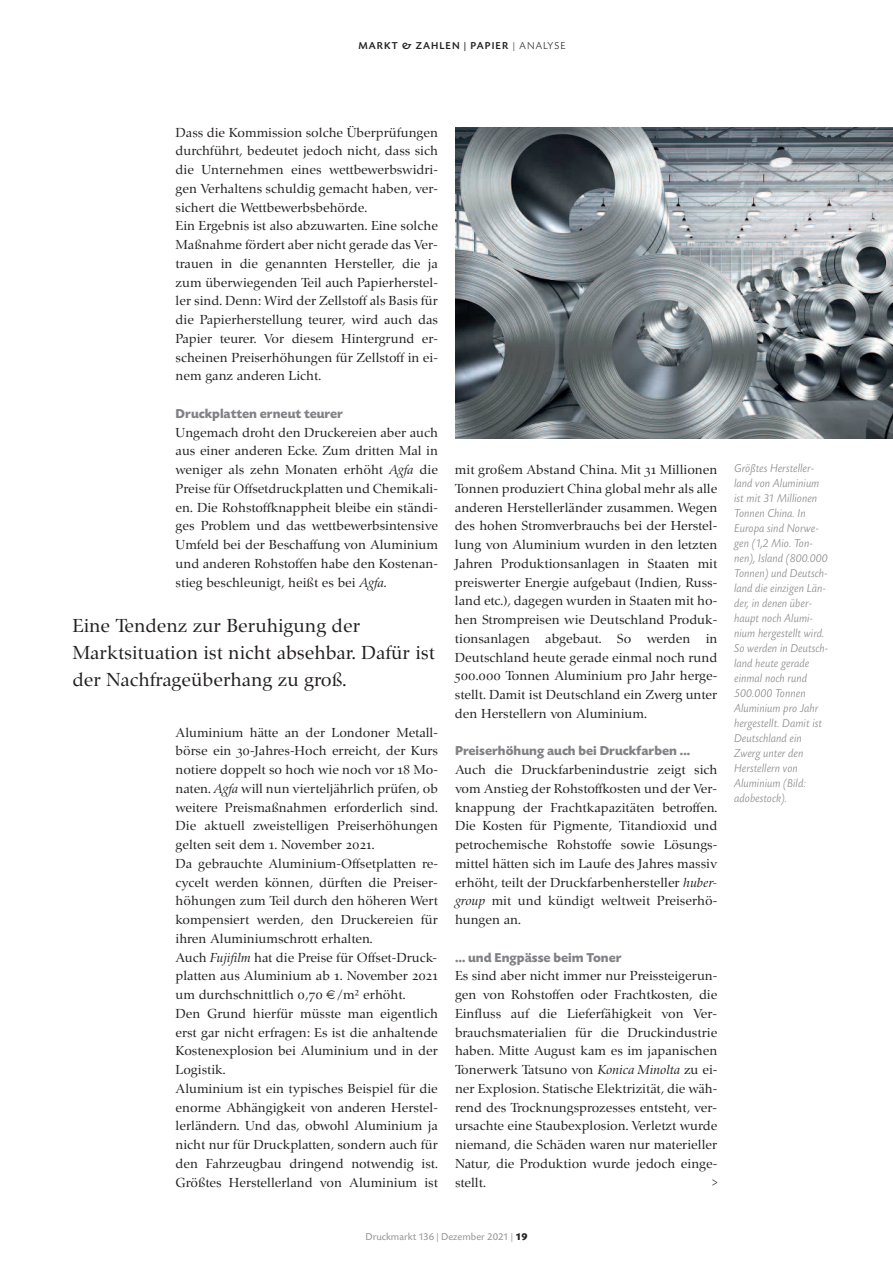
<style>
.page{position:relative;width:893px;height:1263px;background:#fff}
.page>*{position:absolute;margin:0;border:0;box-sizing:border-box;transform-origin:0 0}
.t1{font:19.5px/27px "Zapf Renais SB";color:#231f20}
.t2{font:13.5px/18.8px "Zapf Renais SB";color:#231f20;text-align:justify}
.t3{font:700 13.5px "Today SB";color:#808285}
.t4{font:italic 300 12px/15px "Today SB";color:#808285}
.t5{font:10.5px "Today SB";color:#939598}
.t6{font:500 10.5px "Today SB";letter-spacing:.1em;color:#231f20}
.s1{font-weight:300}
.s2{font-style:italic}
.s3{font-family:"Zapf Renais SB Caps"}
.s4{font-weight:700;color:#231f20}
</style>
<div class="page">
<img style="left:455px;top:128px;width:438px;height:311px">
<p class="t6" style="left:358px;top:40px;width:209px">MARKT &amp; ZAHLEN | PAPIER <span class="s1">| ANALYSE</span></p>
<p class="t2" style="left:176px;top:123px;width:264px;text-align:left">Dass die Kommission solche Überprüfungen durchführt, bedeutet jedoch nicht, dass sich die Unternehmen eines wettbewerbswidri&shy;gen Verhaltens schuldig gemacht haben, ver&shy;sichert die Wettbewerbsbehörde.<br>Ein Ergebnis ist also abzuwarten. Eine solche Maßnahme fördert aber nicht gerade das Ver&shy;trauen in die genannten Hersteller, die ja zum überwiegenden Teil auch Papierherstel&shy;ler sind. Denn: Wird der Zellstoff als Basis für die Papierherstellung teurer, wird auch das Papier teurer. Vor diesem Hintergrund er&shy;scheinen Preiserhöhungen für Zellstoff in ei&shy;nem ganz anderen Licht.</p>
<p class="t3" style="left:176px;top:405px;width:169px">Druckplatten erneut teurer</p>
<p class="t2" style="left:176px;top:423px;width:264px">Ungemach droht den Druckereien aber auch aus einer anderen Ecke. Zum dritten Mal in weniger als zehn Monaten erhöht <span class="s2">Agfa</span> die Preise für Offsetdruckplatten und Chemikali&shy;en. Die Rohstoffknappheit bleibe ein ständi&shy;ges Problem und das wettbewerbsintensive Umfeld bei der Beschaffung von Aluminium und anderen Rohstoffen habe den Kostenan&shy;stieg beschleunigt, heißt es bei <span class="s2">Agfa</span>.</p>
<h1 class="t1" style="left:72px;top:612px;width:364px">Eine Tendenz zur Beruhigung der<br>Marktsituation ist nicht absehbar. Dafür ist der Nachfrageüberhang zu groß.</h1>
<p class="t2" style="left:176px;top:723px;width:264px;text-align:left">Aluminium hätte an der Londoner Metall&shy;börse ein <span class="s3">30</span>-Jahres-Hoch erreicht, der Kurs notiere doppelt so hoch wie noch vor <span class="s3">18</span> Mo&shy;naten. <span class="s2">Agfa</span> will nun vierteljährlich prüfen, ob weitere Preismaßnahmen erforderlich sind.<br>Die aktuell zweistelligen Preiserhöhungen gelten seit dem <span class="s3">1.</span> November <span class="s3">2021</span>.<br>Da gebrauchte Aluminium-Offsetplatten re&shy;cycelt werden können, dürften die Preiser&shy;höhungen zum Teil durch den höheren Wert kompensiert werden, den Druckereien für ihren Aluminiumschrott erhalten.<br>Auch <span class="s2">Fujifilm</span> hat die Preise für Offset-Druck&shy;platten aus Aluminium ab <span class="s3">1.</span> November <span class="s3">2021 </span>um durchschnittlich <span class="s3">0,70</span> /m² erhöht.<br>Den Grund hierfür müsste man eigentlich erst gar nicht erfragen: Es ist die anhaltende Kostenexplosion bei Aluminium und in der Logistik.<br>Aluminium ist ein typisches Beispiel für die enorme Abhängigkeit von anderen Herstel&shy;lerländern. Und das, obwohl Aluminium ja nicht nur für Druckplatten, sondern auch für den Fahrzeugbau dringend notwendig ist.<br>Größtes Herstellerland von Aluminium ist</p>
<p class="t2" style="left:455px;top:460px;width:264px">mit großem Abstand China. Mit <span class="s3">31</span> Millionen Tonnen produziert China global mehr als alle anderen Herstellerländer zusammen. Wegen des hohen Stromverbrauchs bei der Herstel&shy;lung von Aluminium wurden in den letzten Jahren Produktionsanlagen in Staaten mit preiswerter Energie aufgebaut (Indien, Russ&shy;land etc.), dagegen wurden in Staaten mit ho&shy;hen Strompreisen wie Deutschland Produk&shy;tionsanlagen abgebaut. So werden in Deutschland heute gerade einmal noch rund <span class="s3">500.000</span> Tonnen Aluminium pro Jahr herge&shy;stellt. Damit ist Deutschland ein Zwerg unter den Herstellern von Aluminium.</p>
<p class="t3" style="left:455px;top:743px;width:237px">Preiserhöhung auch bei Druckfarben ...</p>
<p class="t2" style="left:455px;top:760px;width:264px">Auch die Druckfarbenindustrie zeigt sich vom Anstieg der Rohstoffkosten und der Ver&shy;knappung der Frachtkapazitäten betroffen.<br>Die Kosten für Pigmente, Titandioxid und petrochemische Rohstoffe sowie Lösungs&shy;mittel hätten sich im Laufe des Jahres massiv erhöht, teilt der Druckfarbenhersteller <span class="s2">huber&shy;group</span> mit und kündigt weltweit Preiserhö&shy;hungen an.</p>
<p class="t3" style="left:455px;top:949px;width:168px">… und Engpässe beim Toner</p>
<p class="t2" style="left:455px;top:966px;width:264px">Es sind aber nicht immer nur Preissteigerun&shy;gen von Rohstoffen oder Frachtkosten, die Einfluss auf die Lieferfähigkeit von Ver&shy;brauchsmaterialien für die Druckindustrie haben. Mitte August kam es im japanischen Tonerwerk Tatsuno von <span class="s2">Konica Minolta</span> zu ei&shy;ner Explosion. Statische Elektrizität, die wäh&shy;rend des Trocknungsprozesses entsteht, ver&shy;ursachte eine Staubexplosion. Verletzt wurde niemand, die Schäden waren nur materieller Natur, die Produktion wurde jedoch einge&shy;stellt.</p>
<p class="t2" style="left:711px;top:1173px;width:8px">&gt;</p>
<p class="t4" style="left:734px;top:461px;width:96px">Größtes Hersteller&shy;land von Aluminium ist mit 31 Millionen<br>Tonnen China. In<br>Europa sind Norwe&shy;gen (1,2 Mio. Ton&shy;nen), Island (800.000<br>Tonnen) und Deutsch&shy;land die einzigen Län&shy;der, in denen über&shy;haupt noch Alumi&shy;nium hergestellt wird.<br>So werden in Deutsch&shy;land heute gerade einmal noch rund<br>500.000 Tonnen<br>Aluminium pro Jahr hergestellt. Damit ist<br>Deutschland ein<br>Zwerg unter den<br>Herstellern von<br>Aluminium (Bild: adobestock).</p>
<p class="t5" style="left:365px;top:1230px;width:164px">Druckmarkt 136 | Dezember 2021 | <span class="s4">19</span></p>
</div>
